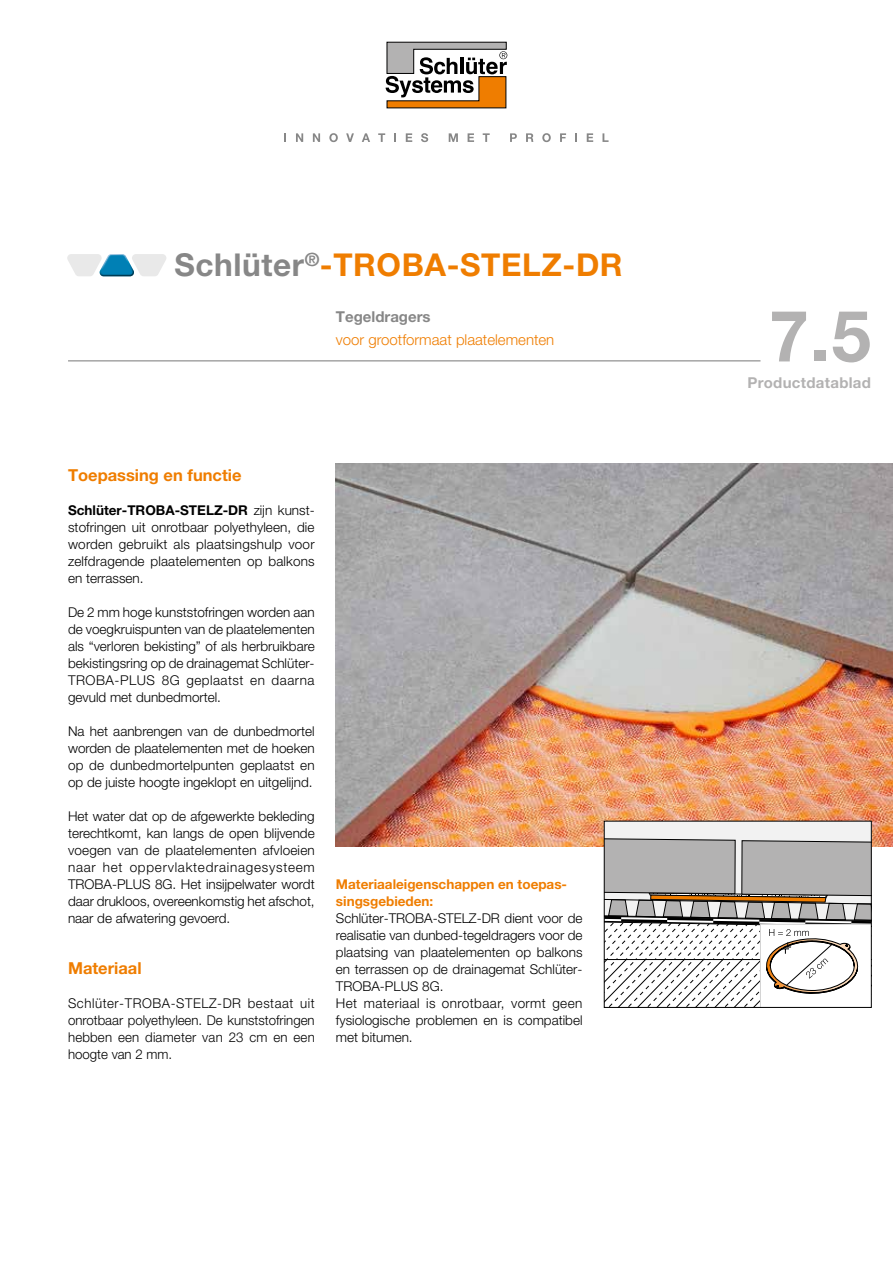
<style>
.page{position:relative;width:893px;height:1263px;background:#fff}
.page>*{position:absolute;margin:0;border:0;box-sizing:border-box;transform-origin:0 0}
.t1{font:700 71.25px "Helvetica Neue LT Pro";color:#b3b2b2}
.t2{font:700 31.5px "Helvetica Neue LT Pro";letter-spacing:.02em;color:#ef7d00}
.t3{font:700 16.5px "Helvetica Neue LT Pro";color:#ef7d00}
.t4{font:300 15px "Helvetica Neue LT Pro";color:#ef7d00}
.t5{font:700 15px "Helvetica Neue LT Pro";letter-spacing:.02em;color:#b3b2b2}
.t6{font:700 15px "Helvetica Neue LT Pro";color:#878787}
.t7{font:300 13.5px/17px "Helvetica Neue LT Pro";color:#000;text-align:justify}
.t8{font:700 13.5px/17px "Helvetica Neue LT Pro";color:#ef7d00}
.s1{color:#878787}
.s2{font-weight:700}
</style>
<div class="page">
<img style="left:336px;top:463px;width:557px;height:383px">
<svg style="left:386px;top:42px;width:121px;height:66px"></svg>
<svg style="left:284px;top:133px;width:2px;height:9px"></svg>
<svg style="left:296px;top:133px;width:7px;height:9px"></svg>
<svg style="left:313px;top:133px;width:7px;height:9px"></svg>
<svg style="left:329px;top:133px;width:9px;height:9px"></svg>
<svg style="left:346px;top:133px;width:8px;height:9px"></svg>
<svg style="left:362px;top:133px;width:8px;height:9px"></svg>
<svg style="left:378px;top:133px;width:7px;height:9px"></svg>
<svg style="left:394px;top:133px;width:2px;height:9px"></svg>
<svg style="left:406px;top:133px;width:6px;height:9px"></svg>
<svg style="left:421px;top:133px;width:7px;height:9px"></svg>
<svg style="left:449px;top:133px;width:9px;height:9px"></svg>
<svg style="left:468px;top:133px;width:6px;height:9px"></svg>
<svg style="left:483px;top:133px;width:7px;height:9px"></svg>
<svg style="left:510px;top:133px;width:7px;height:9px"></svg>
<svg style="left:526px;top:133px;width:7px;height:9px"></svg>
<svg style="left:542px;top:133px;width:9px;height:9px"></svg>
<svg style="left:560px;top:133px;width:6px;height:9px"></svg>
<svg style="left:575px;top:133px;width:2px;height:9px"></svg>
<svg style="left:587px;top:133px;width:6px;height:9px"></svg>
<svg style="left:602px;top:133px;width:7px;height:9px"></svg>
<hr style="left:68px;top:360px;width:692px;height:1px;background:#878787">
<svg style="left:67px;top:254px;width:99px;height:22px"></svg>
<div style="left:604px;top:821px;width:267px;height:186px;background:#f2f2f2"></div>
<svg style="left:606px;top:838px;width:264px;height:168px"></svg>
<div style="left:604px;top:821px;width:268px;height:187px;border:1px solid #000"></div>
<h2 class="t2" style="left:174px;top:246px;width:450px"><span class="s1">Schlüter</span><sup>®</sup>-TROBA-STELZ-DR</h2>
<p class="t6" style="left:336px;top:307px;width:96px">Tegeldragers</p>
<p class="t4" style="left:336px;top:330px;width:220px">voor grootformaat plaatelementen</p>
<p class="t3" style="left:68px;top:464px;width:175px">Toepassing en functie</p>
<p class="t7" style="left:68px;top:501px;width:248px"><span class="s2">Schlüter-TROBA-STELZ-DR</span> zijn kunst&shy;stofringen uit onrotbaar polyethyleen, die worden gebruikt als plaatsingshulp voor zelfdragende plaatelementen op balkons en terrassen.</p>
<p class="t7" style="left:68px;top:603px;width:248px">De 2 mm hoge kunststofringen worden aan de voegkruispunten van de plaatelementen als “verloren bekisting” of als herbruikbare bekistingsring op de drainagemat Schlüter-TROBA-PLUS 8G geplaatst en daarna gevuld met dunbedmortel.</p>
<p class="t7" style="left:68px;top:722px;width:248px">Na het aanbrengen van de dunbedmortel worden de plaatelementen met de hoeken op de dunbedmortelpunten geplaatst en op de juiste hoogte ingeklopt en uitgelijnd.</p>
<p class="t7" style="left:68px;top:807px;width:248px">Het water dat op de afgewerkte bekleding terechtkomt, kan langs de open blijvende voegen van de plaatelementen afvloeien naar het oppervlaktedrainagesysteem TROBA-PLUS 8G. Het insijpelwater wordt daar drukloos, overeenkomstig het afschot, naar de afwatering gevoerd.</p>
<p class="t3" style="left:68px;top:958px;width:75px">Materiaal</p>
<p class="t7" style="left:68px;top:994px;width:248px">Schlüter-TROBA-STELZ-DR bestaat uit onrotbaar polyethyleen. De kunststofringen hebben een diameter van 23 cm en een hoogte van 2 mm.</p>
<p class="t8" style="left:336px;top:875px;width:233px">Materiaaleigenschappen en toepas&shy;singsgebieden:</p>
<p class="t7" style="left:336px;top:909px;width:248px;text-align:left">Schlüter-TROBA-STELZ-DR dient voor de realisatie van dunbed-tegeldragers voor de plaatsing van plaatelementen op balkons en terrassen op de drainagemat Schlüter-TROBA-PLUS 8G.<br>Het materiaal is onrotbaar, vormt geen fysiologische problemen en is compatibel met bitumen.</p>
<h1 class="t1" style="left:769px;top:292px;width:103px">7.5</h1>
<p class="t5" style="left:747px;top:373px;width:125px">Productdatablad</p>
</div>
